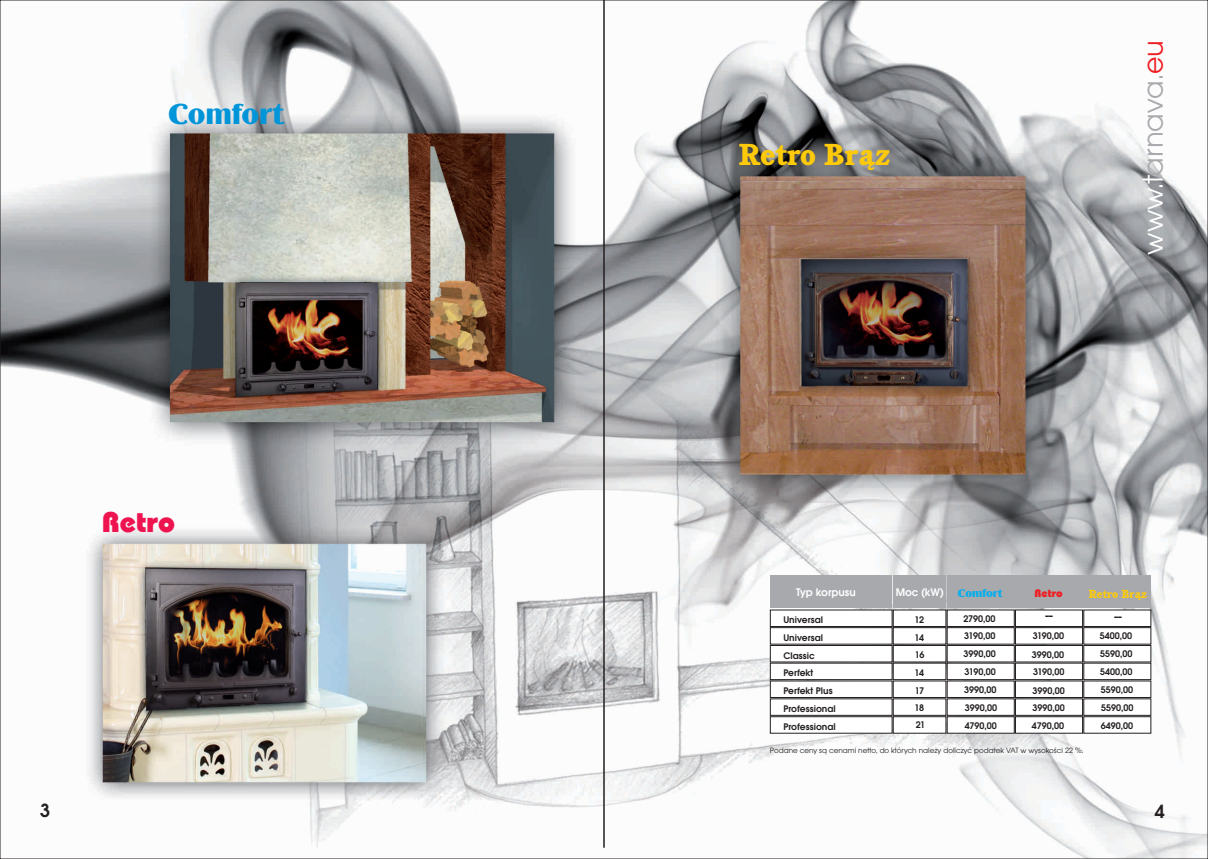
<style>
.page{position:relative;width:1208px;height:859px;background:#fff}
.page>*{position:absolute;margin:0;border:0;box-sizing:border-box;transform-origin:0 0}
.t1{font:30px "Avant Gar Got Itc TEE";letter-spacing:-3.01em;color:#a8a9ad}
.t2{font:30px "Cushing Itc TEE Heav";letter-spacing:-2.37em;color:#feca0a}
.t3{font:30px "Binner DEE";letter-spacing:-2.945em;color:#0095d9}
.t4{font:30px "Bauhaus ITCEE Heav";letter-spacing:-2.305em;color:#ed1450}
.t5{font:600 20px "Avant Gar Got Itc TEE";color:#231f20}
.t6{font:600 14.4px "Avant Gar Got Itc TEE";color:#231f20}
.t7{font:600 11.5px "Avant Gar Got Itc TEE";letter-spacing:-2.625em;color:#fff}
.t8{font:600 10px/17.5px "Avant Gar Got Itc TEE";letter-spacing:-2.5em;color:#231f20}
.t9{font:600 10px "Avant Gar Got Itc TEE";letter-spacing:-2.525em;color:#231f20}
.t10{font:600 10px/17.7px "Avant Gar Got Itc TEE";letter-spacing:-2.615em;color:#231f20}
.t11{font:600 10px "Avant Gar Got Itc TEE";letter-spacing:-2.53em;color:#231f20}
.t12{font:600 10px "Avant Gar Got Itc TEE";letter-spacing:-2.47em;color:#231f20}
.t13{font:8px "Avant Gar Got Itc TEE";letter-spacing:-2.85em;color:#231f20}
.s1{color:#fff}
.s2{color:#ee1d23}
.s3{font-family:"Binner DEE";font-weight:400;color:#00aeef}
.s4{font-family:"Bauhaus ITCEE Heav";font-weight:400;color:#ee1d23}
.s5{font-family:"Cushing Itc TEE Heav";font-weight:400;color:#feca0a}
</style>
<div class="page">
<img style="left:2px;top:2px;width:1204px;height:855px">
<div style="left:770px;top:575px;width:122px;height:33px;background:#a8a9ad"></div>
<div style="left:893px;top:575px;width:53px;height:33px;background:#a8a9ad"></div>
<div style="left:947px;top:575px;width:67px;height:33px;background:#a8a9ad"></div>
<div style="left:1015px;top:575px;width:67px;height:33px;background:#a8a9ad"></div>
<div style="left:1083px;top:575px;width:67px;height:33px;background:#a8a9ad"></div>
<svg style="left:770px;top:610px;width:381px;height:123px"></svg>
<hr style="left:603px;top:0;width:1px;height:848px;background:#231f20">
<h1 class="t3" style="left:168px;top:102px;width:197px">Comfort</h1>
<h1 class="t4" style="left:102px;top:510px;width:159px">Retro</h1>
<h1 class="t2" style="left:738px;top:146px;width:230px">RetroBrąz</h1>
<h1 class="t1" style="left:1140px;top:255px;width:300px;rotate:-90deg"><span class="s1">www.t</span>arnava. <span class="s2">eu</span></h1>
<p class="t7" style="left:796px;top:588px;width:382px">Typkorpusu Moc(kW) <span class="s3">Comfort</span> <span class="s4">Retro</span> <span class="s5">RetroBrąz</span></p>
<p class="t10" style="left:783px;top:612px;width:70px">Universal<br>U<br>C</p>
<p class="t8" style="left:914px;top:611px;width:36px">12</p>
<p class="t8" style="left:963px;top:610px;width:59px">2790,00</p>
<p class="t8" style="left:963px;top:646px;width:60px;line-height:17.9px">3990, 00<br>3190,00<br>3990, 00<br>3990, 00<br>4790,00</p>
<h3 class="t6" style="left:1045px;top:610px;width:27px">--</h3>
<h3 class="t6" style="left:1114px;top:610px;width:27px">--</h3>
<p class="t8" style="left:1032px;top:627px;width:127px;line-height:18.7px">3190,00 5400,00<br>3990, 00</p>
<p class="t8" style="left:1032px;top:663px;width:59px;line-height:18.4px">3190,00<br>3990, 00</p>
<p class="t8" style="left:1032px;top:699px;width:59px;line-height:18.1px">3990, 00<br>4790,00</p>
<p class="t8" style="left:964px;top:628px;width:58px">3190,00</p>
<p class="t8" style="left:914px;top:629px;width:37px;text-align:justify">14<br>16<br>14<br>17<br>18<br>21</p>
<p class="t12" style="left:789px;top:633px;width:64px">niversal</p>
<p class="t8" style="left:790px;top:647px;width:54px">lassic</p>
<p class="t8" style="left:783px;top:665px;width:53px">Perfekt</p>
<p class="t11" style="left:783px;top:686px;width:74px">Perfekt Pl us</p>
<p class="t9" style="left:783px;top:704px;width:82px">Professional</p>
<p class="t9" style="left:783px;top:722px;width:82px">Professional</p>
<p class="t8" style="left:1100px;top:646px;width:60px;line-height:17.8px;text-align:justify">5590, 00<br>5400,00<br>5590, 00<br>5590, 00<br>6490, 00</p>
<p class="t13" style="left:770px;top:746px;width:348px">Podaneceny są cenami netto, doktórych należy dol iczyć podatek VAT wwysokości 22 %.</p>
<h2 class="t5" style="left:40px;top:801px;width:62px">3</h2>
<h2 class="t5" style="left:1154px;top:803px;width:61px">4</h2>
</div>
